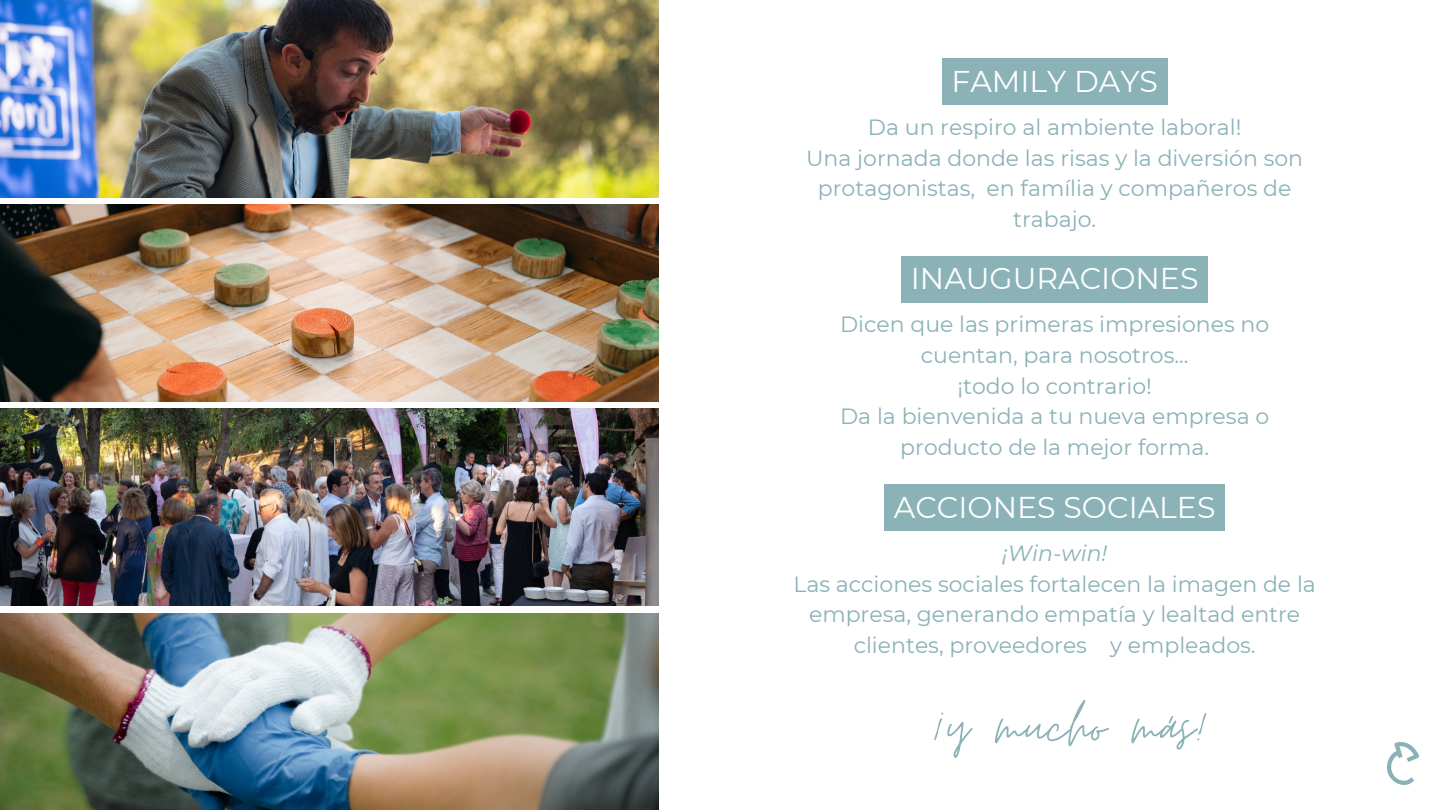
<style>
.page{position:relative;width:1440px;height:810px;background:#fff}
.page>*{position:absolute;margin:0;border:0;box-sizing:border-box;transform-origin:0 0}
.t1{font:70px "Moon Time";color:#8ab2b7}
.t2{font:30px "Montserrat";color:#fff}
.t3{font:22px/30.8px "Montserrat";color:#8ab2b7;text-align:center}
.t4{font:italic 22px "Montserrat";color:#8ab2b7}
</style>
<div class="page">
<img style="left:0;top:0;width:658px;height:197px">
<img style="left:0;top:205px;width:658px;height:196px">
<img style="left:0;top:409px;width:658px;height:197px">
<img style="left:0;top:614px;width:658px;height:196px">
<div style="left:942px;top:58px;width:226px;height:47px;background:#8ab2b7"></div>
<div style="left:901px;top:256px;width:307px;height:46px;background:#8ab2b7"></div>
<div style="left:884px;top:485px;width:341px;height:46px;background:#8ab2b7"></div>
<img style="left:1388px;top:743px;width:30px;height:42px">
<p class="t2" style="left:951px;top:63px;width:208px">FAMILY DAYS</p>
<p class="t3" style="left:868px;top:112px;width:375px">Da un respiro al ambiente laboral!</p>
<h2 class="t3" style="left:806px;top:142px;width:498px">Una jornada donde las risas y la diversión son protagonistas, en família y compañeros de trabajo.</h2>
<p class="t2" style="left:911px;top:260px;width:289px">INAUGURACIONES</p>
<h2 class="t3" style="left:840px;top:309px;width:431px">Dicen que las primeras impresiones no cuentan, para nosotros...</h2>
<p class="t3" style="left:957px;top:370px;width:196px">¡todo lo contrario!</p>
<p class="t3" style="left:840px;top:401px;width:431px">Da la bienvenida a tu nueva empresa o producto de la mejor forma.</p>
<p class="t2" style="left:894px;top:489px;width:323px">ACCIONES SOCIALES</p>
<p class="t4" style="left:1002px;top:540px;width:107px">¡Win-win!</p>
<h1 class="t3" style="left:793px;top:568px;width:524px">Las acciones sociales fortalecen la imagen de la empresa, generando empatía y lealtad entre clientes, proveedores y empleados.</h1>
<p class="t1" style="left:931px;top:684px;width:279px">¡y mucho más!</p>
</div>
